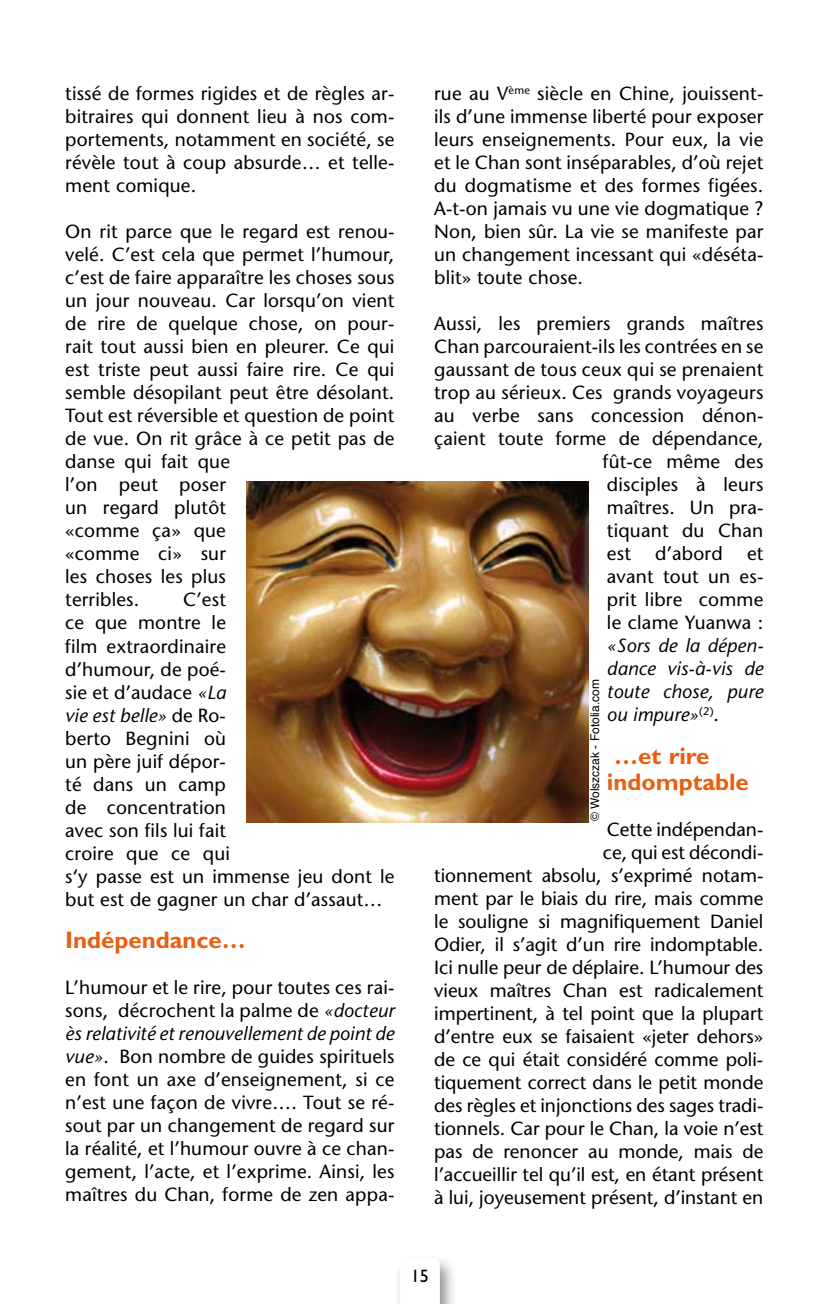
<style>
.page{position:relative;width:840px;height:1304px;background:#fff}
.page>*{position:absolute;margin:0;border:0;box-sizing:border-box;transform-origin:0 0}
.t1{font:700 24px/26px "Gill Sans";color:#e95e0f}
.t2{font:19px/23px "Stone Sans";letter-spacing:.01em;color:#000;text-align:justify}
.t3{font:italic 19px/23px "Stone Sans";letter-spacing:.01em;color:#000;text-align:justify}
.t4{font:18px "Gill Sans";color:#000}
.t5{font:12px "Helvetica";color:#000}
.s1{font-style:italic}
.s2{font-style:normal}
</style>
<div class="page">
<div style="left:393px;top:1254px;width:64px;height:50px;background:#000;opacity:.44"></div>
<svg style="left:400px;top:1259px;width:39px;height:45px"></svg>
<img style="left:246px;top:481px;width:341px;height:342px">
<p class="t2" style="left:65px;top:82px;width:330px">tissé de formes rigides et de règles ar&shy;bitraires qui donnent lieu à nos com&shy;portements, notamment en société, se révèle tout à coup absurde… et telle&shy;ment comique.</p>
<p class="t2" style="left:65px;top:220px;width:330px;text-align:left">On rit parce que le regard est renou&shy;velé. C’est cela que permet l’humour, c’est de faire apparaître les choses sous un jour nouveau. Car lorsqu’on vient de rire de quelque chose, on pour&shy;rait tout aussi bien en pleurer. Ce qui est triste peut aussi faire rire. Ce qui semble désopilant peut être désolant.<br>Tout est réversible et question de point de vue. On rit grâce à ce petit pas de danse qui fait que<br>l’on peut poser<br>un regard plutôt<br>«comme ça» que<br>«comme ci» sur<br>les choses les plus<br>terribles.</p>
<p class="t2" style="left:65px;top:588px;width:330px;text-align:left;text-indent:118px">C’est<br>ce que montre le<br>film extraordinaire<br>d’humour, de poé-<br>sie et d’audace <span class="s1">«La<br>vie est belle»</span> de Ro-<br>berto Begnini où<br>un père juif dépor-<br>té dans un camp<br>de concentration<br>avec son fils lui fait<br>croire que ce qui<br>s‘y passe est un immense jeu dont le but est de gagner un char d’assaut…</p>
<p class="t1" style="left:65px;top:927px;width:182px">Indépendance…</p>
<p class="t2" style="left:65px;top:976px;width:330px">L’humour et le rire, pour toutes ces rai&shy;sons, décrochent la palme de <span class="s1">«docteur ès relativité et renouvellement de point de vue»</span>. Bon nombre de guides spirituels en font un axe d’enseignement, si ce n’est une façon de vivre…. Tout se ré&shy;sout par un changement de regard sur la réalité, et l’humour ouvre à ce chan&shy;gement, l’acte, et l’exprime. Ainsi, les maîtres du Chan, forme de zen appa-</p>
<p class="t2" style="left:434px;top:82px;width:330px">rue au V<sup>ème</sup> siècle en Chine, jouissent&shy;ils d’une immense liberté pour exposer leurs enseignements. Pour eux, la vie et le Chan sont inséparables, d’où rejet du dogmatisme et des formes figées.<br>A-t-on jamais vu une vie dogmatique ?<br>Non, bien sûr. La vie se manifeste par un changement incessant qui «déséta&shy;blit» toute chose.</p>
<p class="t2" style="left:434px;top:312px;width:330px">Aussi, les premiers grands maîtres</p>
<p class="t2" style="left:434px;top:335px;width:330px">Chan parcouraient-ils les contrées en se</p>
<p class="t2" style="left:434px;top:358px;width:330px">gaussant de tous ceux qui se prenaient</p>
<p class="t2" style="left:434px;top:381px;width:330px">trop au sérieux. Ces grands voyageurs</p>
<p class="t2" style="left:434px;top:404px;width:330px">au verbe sans concession dénon-</p>
<p class="t2" style="left:434px;top:427px;width:330px">çaient toute forme de dépendance,</p>
<p class="t2" style="left:602px;top:450px;width:162px">fût-ce même des</p>
<p class="t2" style="left:606px;top:473px;width:158px">disciples à leurs</p>
<p class="t2" style="left:606px;top:496px;width:158px">maîtres. Un pra-</p>
<p class="t2" style="left:606px;top:519px;width:158px">tiquant du Chan</p>
<p class="t2" style="left:606px;top:542px;width:25px">est</p>
<p class="t2" style="left:655px;top:542px;width:69px">d’abord</p>
<p class="t2" style="left:606px;top:542px;width:158px;text-indent:140px">et avant tout un es&shy;prit libre comme le clame Yuanwa :</p>
<p class="t3" style="left:606px;top:634px;width:158px">«Sors de la dépen&shy;dance vis-à-vis de toute chose, pure ou impure»<sup>(2)</sup><span class="s2">.</span></p>
<p class="t1" style="left:606px;top:743px;width:143px;text-indent:7px">…et rire indomptable</p>
<p class="t2" style="left:434px;top:818px;width:330px;text-align:right">Cette indépendan-<br>ce, qui est décondi-<br>tionnement absolu, s’exprimé notam&shy;ment par le biais du rire, mais comme le souligne si magnifiquement Daniel Odier, il s’agit d’un rire indomptable.<br>Ici nulle peur de déplaire. L’humour des vieux maîtres Chan est radicalement impertinent, à tel point que la plupart d’entre eux se faisaient «jeter dehors» de ce qui était considéré comme poli&shy;tiquement correct dans le petit monde des règles et injonctions des sages tradi&shy;tionnels. Car pour le Chan, la voie n’est pas de renoncer au monde, mais de l’accueillir tel qu’il est, en étant présent à lui, joyeusement présent, d’instant en</p>
<p class="t5" style="left:585px;top:821px;width:143px;rotate:-90deg">© Wolszczak - Fotolia.com</p>
<p class="t4" style="left:411px;top:1265px;width:19px">15</p>
</div>
